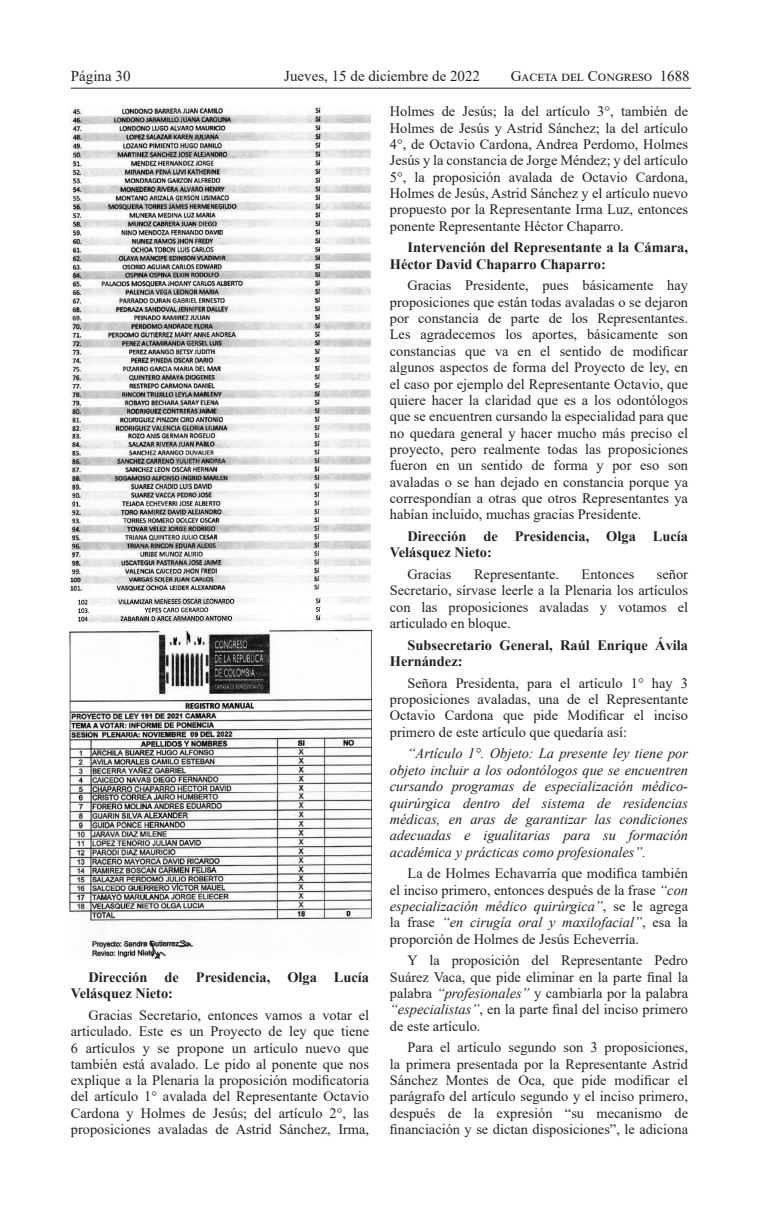
<style>
.page{position:relative;width:762px;height:1205px;background:#fff}
.page>*{position:absolute;margin:0;border:0;box-sizing:border-box;transform-origin:0 0}
.t1{font:15px "Times New Roman";color:#231f20}
.t2{font:14.38px/16.4px "Times New Roman";color:#231f20;text-align:justify}
.t3{font:italic 14.38px/16.4px "Times New Roman";color:#231f20;text-align:justify}
.t4{font:700 14.38px/16.4px "Times New Roman";color:#231f20}
.s1{font-style:italic}
</style>
<div class="page">
<hr style="left:71px;top:88px;width:620px;height:1px;background:#231f20">
<img style="left:69px;top:106px;width:302px;height:486px">
<img style="left:69px;top:596px;width:302px;height:362px">
<p class="t1" style="left:71px;top:65px;width:61px">Página 30</p>
<p class="t1" style="left:284px;top:65px;width:197px">Jueves, 15 de diciembre de 2022</p>
<p class="t1" style="left:511px;top:65px;width:180px">Gaceta del Congreso 1688</p>
<p class="t4" style="left:71px;top:968px;width:300px;text-indent:18px">Dirección de Presidencia, Olga Lucía<br>Velásquez Nieto:</p>
<p class="t2" style="left:71px;top:1006px;width:300px;text-indent:18px">Gracias Secretario, entonces vamos a votar el articulado. Este es un Proyecto de ley que tiene 6 artículos y se propone un artículo nuevo que también está avalado. Le pido al ponente que nos explique a la Plenaria la proposición modificatoria del artículo 1° avalada del Representante Octavio Cardona y Holmes de Jesús; del artículo 2°, las proposiciones avaladas de Astrid Sánchez, Irma,</p>
<p class="t2" style="left:390px;top:103px;width:300px">Holmes de Jesús; la del artículo 3°, también de Holmes de Jesús y Astrid Sánchez; la del artículo 4°, de Octavio Cardona, Andrea Perdomo, Holmes Jesús y la constancia de Jorge Méndez; y del artículo 5°, la proposición avalada de Octavio Cardona, Holmes de Jesús, Astrid Sánchez y el artículo nuevo propuesto por la Representante Irma Luz, entonces ponente Representante Héctor Chaparro.</p>
<p class="t4" style="left:390px;top:239px;width:300px;text-indent:18px">Intervención del Representante a la Cámara,<br>Héctor David Chaparro Chaparro:</p>
<p class="t2" style="left:390px;top:277px;width:300px;text-indent:18px">Gracias Presidente, pues básicamente hay proposiciones que están todas avaladas o se dejaron por constancia de parte de los Representantes.<br>Les agradecemos los aportes, básicamente son constancias que va en el sentido de modificar algunos aspectos de forma del Proyecto de ley, en el caso por ejemplo del Representante Octavio, que quiere hacer la claridad que es a los odontólogos que se encuentren cursando la especialidad para que no quedara general y hacer mucho más preciso el proyecto, pero realmente todas las proposiciones fueron en un sentido de forma y por eso son avaladas o se han dejado en constancia porque ya correspondían a otras que otros Representantes ya habían incluido, muchas gracias Presidente.</p>
<p class="t4" style="left:390px;top:527px;width:300px;text-indent:18px">Dirección de Presidencia, Olga Lucía<br>Velásquez Nieto:</p>
<p class="t2" style="left:407px;top:565px;width:45px">Gracias</p>
<p class="t2" style="left:474px;top:565px;width:87px">Representante.</p>
<p class="t2" style="left:582px;top:565px;width:54px">Entonces</p>
<p class="t2" style="left:390px;top:565px;width:300px;text-indent:267px">señor Secretario, sírvase leerle a la Plenaria los artículos con las proposiciones avaladas y votamos el articulado en bloque.</p>
<p class="t4" style="left:390px;top:636px;width:300px;text-indent:18px">Subsecretario General, Raúl Enrique Ávila<br>Hernández:</p>
<p class="t2" style="left:390px;top:674px;width:300px;text-indent:18px">Señora Presidenta, para el artículo 1° hay 3 proposiciones avaladas, una de el Representante Octavio Cardona que pide Modificar el inciso primero de este artículo que quedaría así:</p>
<p class="t3" style="left:390px;top:745px;width:300px;text-indent:18px">“Artículo 1°. Objeto: La presente ley tiene por objeto incluir a los odontólogos que se encuentren cursando programas de especialización médico&shy;quirúrgica dentro del sistema de residencias médicas, en aras de garantizar las condiciones adecuadas e igualitarias para su formación académica y prácticas como profesionales”.</p>
<p class="t2" style="left:390px;top:865px;width:300px;text-indent:18px">La de Holmes Echavarría que modifica también el inciso primero, entonces después de la frase <span class="s1">“con especialización médico quirúrgica”</span>, se le agrega la frase <span class="s1">“en cirugía oral y maxilofacial”</span>, esa la proporción de Holmes de Jesús Echeverría.</p>
<p class="t2" style="left:390px;top:952px;width:300px;text-indent:18px">Y la proposición del Representante Pedro Suárez Vaca, que pide eliminar en la parte final la palabra <span class="s1">“profesionales”</span> y cambiarla por la palabra <span class="s1">“especialistas”</span>, en la parte final del inciso primero de este artículo.</p>
<p class="t2" style="left:390px;top:1039px;width:300px;text-indent:18px">Para el artículo segundo son 3 proposiciones, la primera presentada por la Representante Astrid Sánchez Montes de Oca, que pide modificar el parágrafo del artículo segundo y el inciso primero, después de la expresión “su mecanismo de financiación y se dictan disposiciones”, le adiciona</p>
</div>
